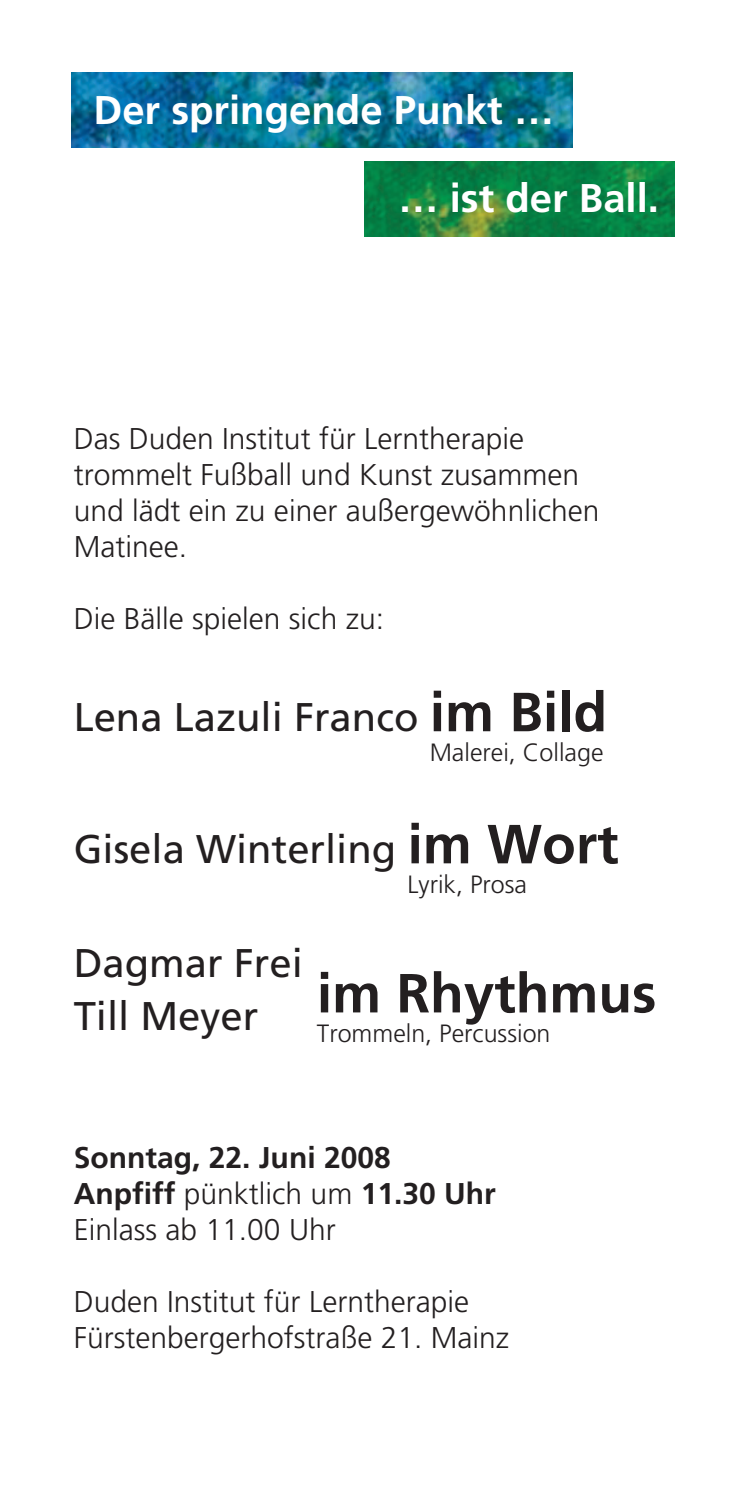
<style>
.page{position:relative;width:745px;height:1489px;background:#fff}
.page>*{position:absolute;margin:0;border:0;box-sizing:border-box;transform-origin:0 0}
.t1{font:700 55px "DP Frutiger";color:#231f20}
.t2{font:40px "DP Frutiger";color:#231f20}
.t3{font:700 40px "DP Frutiger";color:#fff}
.t4{font:300 30px/36px "DP Frutiger";color:#231f20}
.t5{font:700 30px/36px "DP Frutiger";color:#231f20}
.t6{font:300 25px "DP Frutiger";color:#231f20}
.s1{font-weight:700;font-size:55px}
.s2{font-weight:300}
</style>
<div class="page">
<img style="left:364px;top:161px;width:309px;height:75px">
<img style="left:71px;top:72px;width:500px;height:76px">
<h2 class="t3" style="left:93px;top:95px;width:462px">Der springende Punkt …</h2>
<h2 class="t3" style="left:398px;top:184px;width:262px">… ist der Ball.</h2>
<p class="t4" style="left:74px;top:422px;width:527px">Das Duden Institut für Lerntherapie trommelt Fußball und Kunst zusammen und lädt ein zu einer außergewöhnlichen<br>Matinee.</p>
<p class="t4" style="left:74px;top:602px;width:312px">Die Bälle spielen sich zu:</p>
<h2 class="t2" style="left:74px;top:697px;width:534px">Lena Lazuli Franco <span class="s1">im Bild</span></h2>
<p class="t6" style="left:429px;top:740px;width:175px">Malerei, Collage</p>
<h2 class="t2" style="left:74px;top:829px;width:546px">Gisela Winterling <span class="s1">im Wort</span></h2>
<p class="t6" style="left:407px;top:872px;width:121px">Lyrik, Prosa</p>
<h2 class="t2" style="left:74px;top:943px;width:230px">Dagmar Frei</h2>
<h1 class="t1" style="left:74px;top:973px;width:584px"><sub>Till</sub> <sub>Meyer</sub> im Rhythmus</h1>
<p class="t6" style="left:316px;top:1021px;width:235px">Trommeln, Percussion</p>
<p class="t5" style="left:74px;top:1142px;width:423px">Sonntag, 22. Juni 2008<br>Anpfiff <span class="s2">pünktlich um</span> 11.30 Uhr<br><span class="s2">Einlass ab 11.00 Uhr</span></p>
<p class="t4" style="left:74px;top:1284px;width:437px">Duden Institut für Lerntherapie<br>Fürstenbergerhofstraße 21. Mainz</p>
</div>
